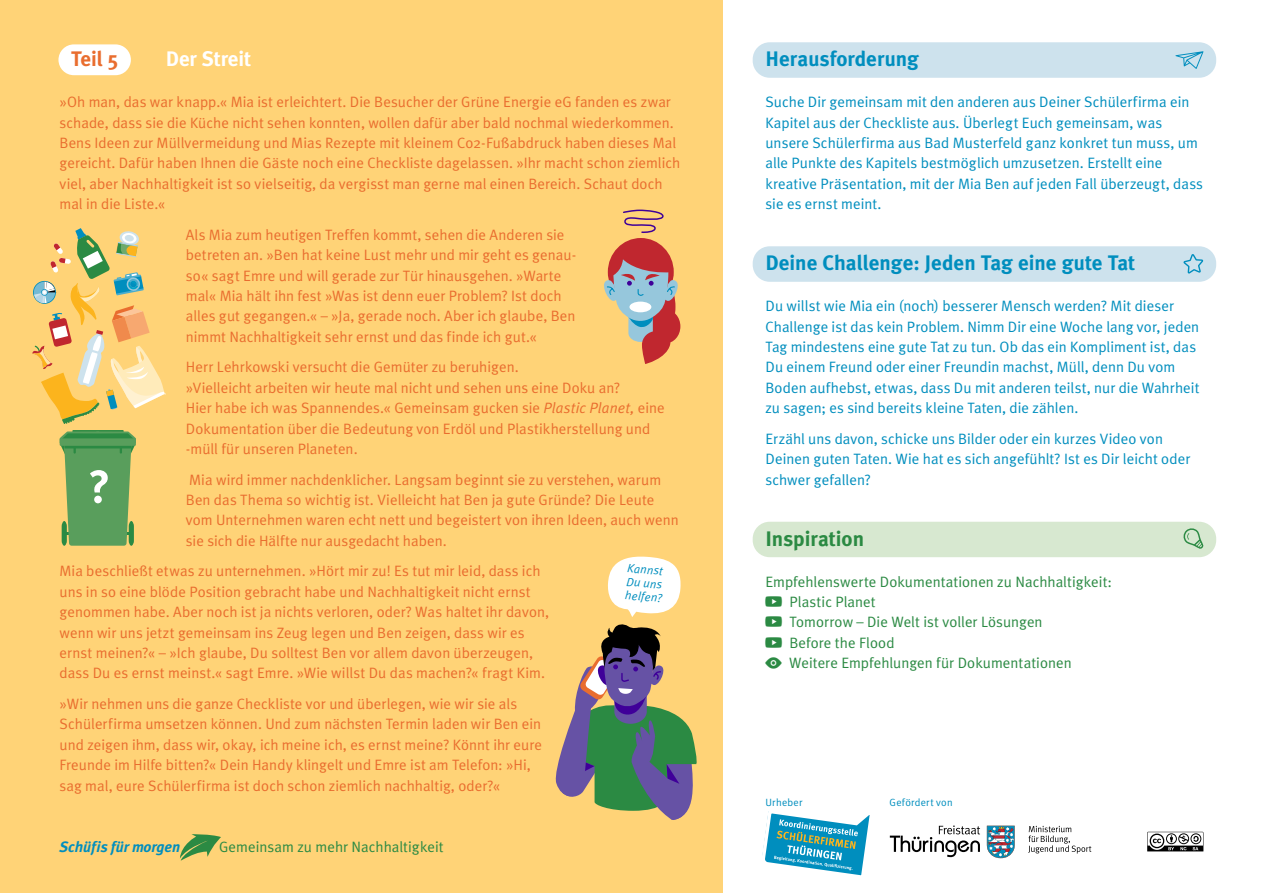
<style>
.page{position:relative;width:1263px;height:893px;background:#fff}
.page>*{position:absolute;margin:0;border:0;box-sizing:border-box;transform-origin:0 0}
.Überschrift_Challeng{font:700 21px "Meta Plus";color:#008ebe}
.Überschrift_Inspirat{font:700 21px "Meta Plus";color:#2b8a43}
.Überschrift{font:700 21px "Meta Plus";letter-spacing:-.005em;color:#fff}
.Teilnummer{font:700 21px "Meta Plus";color:#e96d2f}
.Challenge{font:15px/20.4px "Meta Plus";letter-spacing:.005em;color:#e96d2f}
.Challenge-2{font:15px/20.4px "Meta Plus";letter-spacing:.005em;color:#008ebe}
.Challenge-3{font:15px "Meta Plus";letter-spacing:.005em;color:#2b8a43}
.t1{font:italic 700 15px "Meta Plus";color:#008ebe}
.Challenge-4{font:italic 12px/13.5px "Meta Plus";color:#008ebe}
.t2{font:10.5px "Meta Plus";letter-spacing:.015em;color:#008ebe}
.s1{font-style:italic}
</style>
<div class="page">
<div style="left:0;top:0;width:723px;height:893px;background:#ffd377"></div>
<svg style="left:180px;top:834px;width:41px;height:27px"></svg>
<svg style="left:1028px;top:826px;width:63px;height:28px"></svg>
<svg style="left:987px;top:826px;width:28px;height:32px"></svg>
<svg style="left:890px;top:825px;width:90px;height:32px"></svg>
<svg style="left:1147px;top:832px;width:56px;height:19px"></svg>
<svg style="left:762px;top:811px;width:108px;height:65px"></svg>
<div style="left:58px;top:44px;width:73px;height:31px;background:#fff;border-radius:15px"></div>
<div style="left:753px;top:42px;width:463px;height:36px;background:#cde2ed;border-radius:17px"></div>
<div style="left:753px;top:246px;width:463px;height:36px;background:#cde2ed;border-radius:17px"></div>
<div style="left:753px;top:522px;width:463px;height:35px;background:#d7e8d0;border-radius:17px"></div>
<svg style="left:1175px;top:51px;width:28px;height:18px"></svg>
<svg style="left:1183px;top:528px;width:21px;height:21px"></svg>
<svg style="left:1183px;top:254px;width:20px;height:20px"></svg>
<hr style="left:72px;top:430px;width:52px;height:4px;background:#348d45">
<svg style="left:32px;top:228px;width:134px;height:196px"></svg>
<svg style="left:60px;top:431px;width:76px;height:115px;background:#70a661"></svg>
<svg style="left:608px;top:556px;width:73px;height:61px"></svg>
<svg style="left:555px;top:624px;width:142px;height:196px"></svg>
<svg style="left:604px;top:241px;width:77px;height:123px"></svg>
<svg style="left:623px;top:209px;width:41px;height:24px"></svg>
<div style="left:629px;top:302px;width:22px;height:10px;background:#fff;border-radius:50%"></div>
<p class="Teilnummer" style="left:71px;top:47px;width:48px">Teil 5</p>
<p class="Überschrift_Challeng" style="left:765px;top:47px;width:155px">Herausforderung</p>
<p class="Challenge-2" style="left:765px;top:92px;width:439px">Suche Dir gemeinsam mit den anderen aus Deiner Schülerfirma ein Kapitel aus der Checkliste aus. Überlegt Euch gemeinsam, was unsere Schülerfirma aus Bad Musterfeld ganz konkret tun muss, um alle Punkte des Kapitels bestmöglich umzusetzen. Erstellt eine kreative Präsentation, mit der Mia Ben auf jeden Fall überzeugt, dass sie es ernst meint.</p>
<p class="Überschrift" style="left:166px;top:47px;width:87px">Der Streit</p>
<p class="Challenge" style="left:60px;top:92px;width:622px">»Oh man, das war knapp.« Mia ist erleichtert. Die Besucher der Grüne Energie eG fanden es zwar schade, dass sie die Küche nicht sehen konnten, wollen dafür aber bald nochmal wiederkommen.<br>Bens Ideen zur Müllvermeidung und Mias Rezepte mit kleinem Co2-Fußabdruck haben dieses Mal gereicht. Dafür haben Ihnen die Gäste noch eine Checkliste dagelassen. »Ihr macht schon ziemlich viel, aber Nachhaltigkeit ist so vielseitig, da vergisst man gerne mal einen Bereich. Schaut doch mal in die Liste.«</p>
<p class="Challenge" style="left:186px;top:224px;width:392px">Als Mia zum heutigen Treffen kommt, sehen die Anderen sie betreten an. »Ben hat keine Lust mehr und mir geht es genau&shy;so« sagt Emre und will gerade zur Tür hinausgehen. »Warte mal« Mia hält ihn fest »Was ist denn euer Problem? Ist doch alles gut gegangen.« – »Ja, gerade noch. Aber ich glaube, Ben nimmt Nachhaltigkeit sehr ernst und das finde ich gut.«</p>
<p class="Challenge" style="left:186px;top:357px;width:480px">Herr Lehrkowski versucht die Gemüter zu beruhigen.<br>»Vielleicht arbeiten wir heute mal nicht und sehen uns eine Doku an?<br>Hier habe ich was Spannendes.« Gemeinsam gucken sie <span class="s1">Plastic Planet,</span> eine Dokumentation über die Bedeutung von Erdöl und Plastikherstellung und -müll für unseren Planeten.</p>
<p class="Challenge" style="left:186px;top:469px;width:494px">Mia wird immer nachdenklicher. Langsam beginnt sie zu verstehen, warum Ben das Thema so wichtig ist. Vielleicht hat Ben ja gute Gründe? Die Leute vom Unternehmen waren echt nett und begeistert von ihren Ideen, auch wenn sie sich die Hälfte nur ausgedacht haben.</p>
<p class="Challenge" style="left:60px;top:561px;width:491px">Mia beschließt etwas zu unternehmen. »Hört mir zu! Es tut mir leid, dass ich uns in so eine blöde Position gebracht habe und Nachhaltigkeit nicht ernst genommen habe. Aber noch ist ja nichts verloren, oder? Was haltet ihr davon, wenn wir uns jetzt gemeinsam ins Zeug legen und Ben zeigen, dass wir es ernst meinen?« – »Ich glaube, Du solltest Ben vor allem davon überzeugen, dass Du es ernst meinst.« sagt Emre. »Wie willst Du das machen?« fragt Kim.</p>
<p class="Challenge" style="left:60px;top:693px;width:484px">»Wir nehmen uns die ganze Checkliste vor und überlegen, wie wir sie als Schülerfirma umsetzen können. Und zum nächsten Termin laden wir Ben ein und zeigen ihm, dass wir, okay, ich meine ich, es ernst meine? Könnt ihr eure Freunde im Hilfe bitten?« Dein Handy klingelt und Emre ist am Telefon: »Hi, sag mal, eure Schülerfirma ist doch schon ziemlich nachhaltig, oder?«</p>
<p class="Überschrift_Challeng" style="left:765px;top:251px;width:371px">Deine Challenge: Jeden Tag eine gute Tat</p>
<p class="Challenge-2" style="left:765px;top:296px;width:436px">Du willst wie Mia ein (noch) besserer Mensch werden? Mit dieser Challenge ist das kein Problem. Nimm Dir eine Woche lang vor, jeden Tag mindestens eine gute Tat zu tun. Ob das ein Kompliment ist, das Du einem Freund oder einer Freundin machst, Müll, denn Du vom Boden aufhebst, etwas, dass Du mit anderen teilst, nur die Wahrheit zu sagen; es sind bereits kleine Taten, die zählen.</p>
<p class="Challenge-2" style="left:765px;top:428px;width:426px">Erzähl uns davon, schicke uns Bilder oder ein kurzes Video von<br>Deinen guten Taten. Wie hat es sich angefühlt? Ist es Dir leicht oder schwer gefallen?</p>
<p class="Überschrift_Inspirat" style="left:765px;top:526px;width:100px">Inspiration</p>
<p class="Challenge-3" style="left:765px;top:573px;width:348px">Empfehlenswerte Dokumentationen zu Nachhaltigkeit:</p>
<p class="Challenge-3" style="left:789px;top:593px;width:88px">Plastic Planet</p>
<p class="Challenge-3" style="left:789px;top:613px;width:255px">Tomorrow – Die Welt ist voller Lösungen</p>
<p class="Challenge-3" style="left:789px;top:634px;width:107px">Before the Flood</p>
<p class="Challenge-3" style="left:789px;top:654px;width:284px">Weitere Empfehlungen für Dokumentationen</p>
<p class="Challenge-4" style="left:628px;top:561px;width:37px;rotate:4deg">Kannst<br>Du uns</p>
<p class="Challenge-4" style="left:626px;top:588px;width:38px;rotate:4deg">helfen?</p>
<p class="t1" style="left:60px;top:838px;width:122px">Schüfis für morgen</p>
<p class="Challenge-3" style="left:219px;top:838px;width:226px">Gemeinsam zu mehr Nachhaltigkeit</p>
<p class="t2" style="left:765px;top:796px;width:39px">Urheber</p>
<p class="t2" style="left:890px;top:796px;width:64px">Gefördert von</p>
</div>
